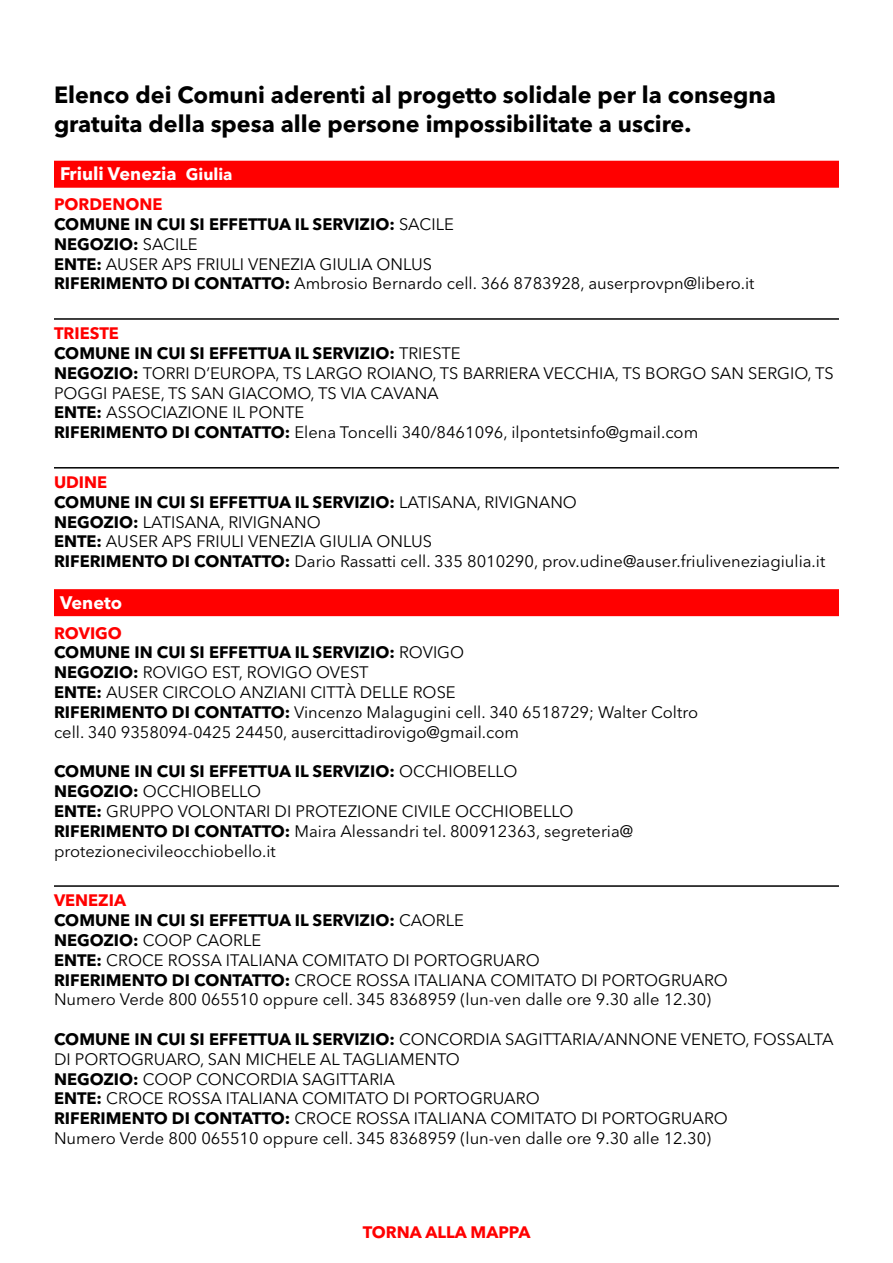
<style>
.page{position:relative;width:893px;height:1263px;background:#fff}
.page>*{position:absolute;margin:0;border:0;box-sizing:border-box;transform-origin:0 0}
.t1{font:700 23.25px/29.1px "Avenir Next LT Pro";color:#000}
.t2{font:700 18px "Avenir Next LT Pro";color:#fff}
.t3{font:16.5px/19.8px "Avenir Next LT Pro";color:#000}
.t4{font:700 16.5px "Avenir Next LT Pro";color:#000}
.t5{font:700 16.5px "Avenir Next LT Pro";color:#f00}
.s1{font-size:16.5px}
.s2{font-weight:400}
.s3{font-weight:700}
</style>
<div class="page">
<div style="left:54px;top:161px;width:785px;height:27px;background:#f00"></div>
<hr style="left:54px;top:318px;width:785px;height:2px;background:#000">
<hr style="left:54px;top:467px;width:785px;height:1px;background:#000">
<div style="left:54px;top:589px;width:785px;height:27px;background:#f00"></div>
<hr style="left:54px;top:885px;width:785px;height:2px;background:#000">
<p class="t1" style="left:54px;top:80px;width:724px">Elenco dei Comuni aderenti al progetto solidale per la consegna gratuita della spesa alle persone impossibilitate a uscire.</p>
<p class="t2" style="left:60px;top:163px;width:174px">Friuli Venezia <span class="s1">Giulia</span></p>
<p class="t5" style="left:54px;top:194px;width:110px">PORDENONE</p>
<p class="t4" style="left:54px;top:214px;width:401px">COMUNE IN CUI SI EFFETTUA IL SERVIZIO: <span class="s2">SACILE</span></p>
<p class="t4" style="left:54px;top:234px;width:145px">NEGOZIO: <span class="s2">SACILE</span></p>
<p class="t3" style="left:54px;top:254px;width:380px"><span class="s3">ENTE:</span> AUSER APS FRIULI VENEZIA GIULIA ONLUS</p>
<p class="t3" style="left:54px;top:274px;width:702px"><span class="s3">RIFERIMENTO DI CONTATTO:</span> Ambrosio Bernardo cell. 366 8783928, auserprovpn@libero.it</p>
<p class="t5" style="left:54px;top:323px;width:66px">TRIESTE</p>
<p class="t4" style="left:54px;top:343px;width:408px">COMUNE IN CUI SI EFFETTUA IL SERVIZIO: <span class="s2">TRIESTE</span></p>
<p class="t3" style="left:54px;top:363px;width:781px"><span class="s3">NEGOZIO:</span> TORRI D’EUROPA, TS LARGO ROIANO, TS BARRIERA VECCHIA, TS BORGO SAN SERGIO, TS<br>POGGI PAESE, TS SAN GIACOMO, TS VIA CAVANA</p>
<p class="t3" style="left:54px;top:403px;width:252px"><span class="s3">ENTE:</span> ASSOCIAZIONE IL PONTE</p>
<p class="t3" style="left:54px;top:423px;width:646px"><span class="s3">RIFERIMENTO DI CONTATTO:</span> Elena Toncelli 340/8461096, ilpontetsinfo@gmail.com</p>
<p class="t5" style="left:54px;top:472px;width:55px">UDINE</p>
<p class="t4" style="left:54px;top:492px;width:524px">COMUNE IN CUI SI EFFETTUA IL SERVIZIO: <span class="s2">LATISANA, RIVIGNANO</span></p>
<p class="t3" style="left:54px;top:512px;width:268px"><span class="s3">NEGOZIO:</span> LATISANA, RIVIGNANO</p>
<p class="t3" style="left:54px;top:532px;width:380px"><span class="s3">ENTE:</span> AUSER APS FRIULI VENEZIA GIULIA ONLUS</p>
<p class="t3" style="left:54px;top:552px;width:773px"><span class="s3">RIFERIMENTO DI CONTATTO:</span> Dario Rassatti cell. 335 8010290, prov.udine@auser.friuliveneziagiulia.it</p>
<p class="t2" style="left:60px;top:591px;width:64px">Veneto</p>
<p class="t5" style="left:54px;top:623px;width:70px">ROVIGO</p>
<p class="t4" style="left:54px;top:643px;width:412px">COMUNE IN CUI SI EFFETTUA IL SERVIZIO: <span class="s2">ROVIGO</span></p>
<p class="t3" style="left:54px;top:663px;width:316px"><span class="s3">NEGOZIO:</span> ROVIGO EST, ROVIGO OVEST</p>
<p class="t3" style="left:54px;top:682px;width:403px"><span class="s3">ENTE:</span> AUSER CIRCOLO ANZIANI CITTÀ DELLE ROSE</p>
<p class="t3" style="left:54px;top:702px;width:646px"><span class="s3">RIFERIMENTO DI CONTATTO:</span> Vincenzo Malagugini cell. 340 6518729; Walter Coltro</p>
<p class="t3" style="left:54px;top:722px;width:466px">cell. 340 9358094-0425 24450, ausercittadirovigo@gmail.com</p>
<p class="t4" style="left:54px;top:761px;width:465px">COMUNE IN CUI SI EFFETTUA IL SERVIZIO: <span class="s2">OCCHIOBELLO</span></p>
<p class="t3" style="left:54px;top:781px;width:209px"><span class="s3">NEGOZIO:</span> OCCHIOBELLO</p>
<p class="t3" style="left:54px;top:801px;width:521px"><span class="s3">ENTE:</span> GRUPPO VOLONTARI DI PROTEZIONE CIVILE OCCHIOBELLO</p>
<p class="t3" style="left:54px;top:821px;width:581px"><span class="s3">RIFERIMENTO DI CONTATTO:</span> Maira Alessandri tel. 800912363, segreteria@ protezionecivileocchiobello.it</p>
<p class="t5" style="left:54px;top:890px;width:74px">VENEZIA</p>
<p class="t4" style="left:54px;top:910px;width:412px">COMUNE IN CUI SI EFFETTUA IL SERVIZIO: <span class="s2">CAORLE</span></p>
<p class="t3" style="left:54px;top:930px;width:209px"><span class="s3">NEGOZIO:</span> COOP CAORLE</p>
<p class="t3" style="left:54px;top:950px;width:487px"><span class="s3">ENTE:</span> CROCE ROSSA ITALIANA COMITATO DI PORTOGRUARO</p>
<p class="t3" style="left:54px;top:970px;width:675px"><span class="s3">RIFERIMENTO DI CONTATTO:</span> CROCE ROSSA ITALIANA COMITATO DI PORTOGRUARO</p>
<p class="t3" style="left:54px;top:990px;width:659px">Numero Verde 800 065510 oppure cell. 345 8368959 (lun-ven dalle ore 9.30 alle 12.30)</p>
<p class="t3" style="left:54px;top:1029px;width:781px"><span class="s3">COMUNE IN CUI SI EFFETTUA IL SERVIZIO:</span> CONCORDIA SAGITTARIA/ANNONE VENETO, FOSSALTA<br>DI PORTOGRUARO, SAN MICHELE AL TAGLIAMENTO</p>
<p class="t3" style="left:54px;top:1069px;width:343px"><span class="s3">NEGOZIO:</span> COOP CONCORDIA SAGITTARIA</p>
<p class="t3" style="left:54px;top:1089px;width:487px"><span class="s3">ENTE:</span> CROCE ROSSA ITALIANA COMITATO DI PORTOGRUARO</p>
<p class="t3" style="left:54px;top:1108px;width:675px"><span class="s3">RIFERIMENTO DI CONTATTO:</span> CROCE ROSSA ITALIANA COMITATO DI PORTOGRUARO</p>
<p class="t3" style="left:54px;top:1128px;width:659px">Numero Verde 800 065510 oppure cell. 345 8368959 (lun-ven dalle ore 9.30 alle 12.30)</p>
<p class="t5" style="left:363px;top:1222px;width:169px">TORNA ALLA MAPPA</p>
</div>
